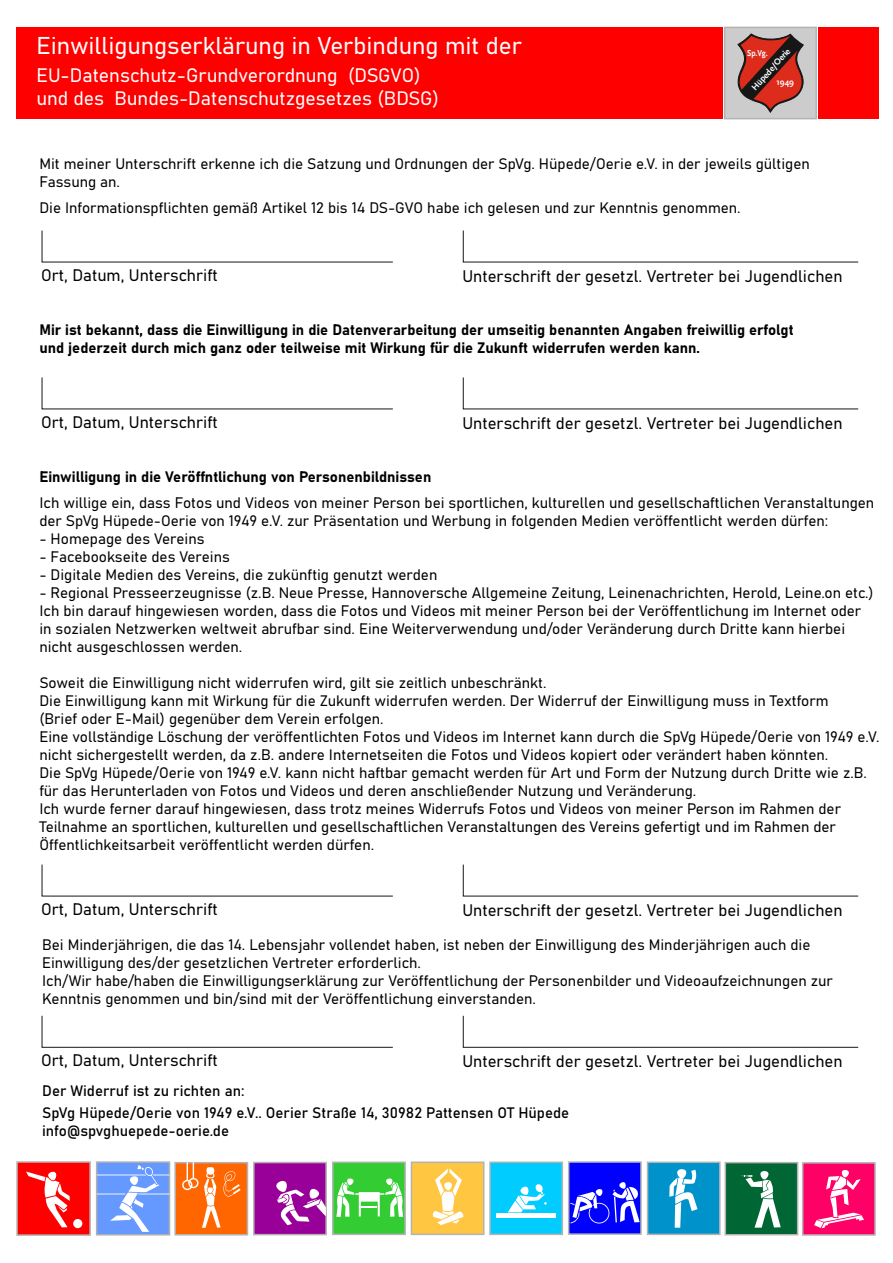
<style>
.page{position:relative;width:893px;height:1263px;background:#fff}
.page>*{position:absolute;margin:0;border:0;box-sizing:border-box;transform-origin:0 0}
.t1{font:24px "Bahnschrift";color:#fff}
.t2{font:19.2px/23.1px "Bahnschrift";color:#fff}
.t3{font:16.5px "Bahnschrift";color:#000}
.t4{font:15px/18px "Bahnschrift";color:#000}
.t5{font:700 9.15px "Scala Sans OT";color:#fff}
.t6{font:700 9.15px "Scala Sans OT";color:#fff;scale:.87 1}
</style>
<div class="page">
<svg style="left:16px;top:1161px;width:860px;height:75px;background:#98889a"></svg>
<div style="left:16px;top:27px;width:707px;height:92px;background:#f00"></div>
<div style="left:818px;top:27px;width:61px;height:92px;background:#f00"></div>
<svg style="left:724px;top:26px;width:93px;height:94px;background:#ae7f7b"></svg>
<svg style="left:41px;top:230px;width:352px;height:33px"></svg>
<svg style="left:41px;top:377px;width:352px;height:33px"></svg>
<svg style="left:41px;top:864px;width:352px;height:33px"></svg>
<svg style="left:41px;top:1015px;width:352px;height:33px"></svg>
<svg style="left:462px;top:230px;width:397px;height:33px"></svg>
<svg style="left:462px;top:377px;width:397px;height:33px"></svg>
<svg style="left:462px;top:864px;width:397px;height:33px"></svg>
<svg style="left:462px;top:1015px;width:397px;height:33px"></svg>
<h1 class="t1" style="left:37px;top:35px;width:487px">Einwilligungserklärung in Verbindung mit der</h1>
<p class="t2" style="left:37px;top:65px;width:404px">EU-Datenschutz-Grundverordnung (DSGVO) und des Bundes-Datenschutzgesetzes (BDSG)</p>
<p class="t5" style="left:750px;top:87px;width:55px;rotate:-48deg">Hüpede/Oerie</p>
<p class="t6" style="left:747px;top:49px;width:25px">Sp.Vg.</p>
<p class="t5" style="left:776px;top:79px;width:19px">1949</p>
<p class="t4" style="left:39px;top:156px;width:772px">Mit meiner Unterschrift erkenne ich die Satzung und Ordnungen der SpVg. Hüpede/Oerie e.V. in der jeweils gültigen<br>Fassung an.</p>
<p class="t4" style="left:39px;top:200px;width:703px">Die Informationspflichten gemäß Artikel 12 bis 14 DS-GVO habe ich gelesen und zur Kenntnis genommen.</p>
<p class="t3" style="left:41px;top:268px;width:178px">Ort, Datum, Unterschrift</p>
<p class="t3" style="left:462px;top:269px;width:382px">Unterschrift der gesetzl. Vertreter bei Jugendlichen</p>
<p class="t4" style="left:39px;top:322px;width:756px">Mir ist bekannt, dass die Einwilligung in die Datenverarbeitung der umseitig benannten Angaben freiwillig erfolgt und jederzeit durch mich ganz oder teilweise mit Wirkung für die Zukunft widerrufen werden kann.</p>
<p class="t3" style="left:41px;top:414px;width:178px">Ort, Datum, Unterschrift</p>
<p class="t3" style="left:462px;top:416px;width:382px">Unterschrift der gesetzl. Vertreter bei Jugendlichen</p>
<p class="t4" style="left:39px;top:465px;width:836px;line-height:26px">Einwilligung in die Veröffntlichung von Personenbildnissen<br>Ich willige ein, dass Fotos und Videos von meiner Person bei sportlichen, kulturellen und gesellschaftlichen Veranstaltungen</p>
<p class="t4" style="left:39px;top:513px;width:790px">der SpVg Hüpede-Oerie von 1949 e.V. zur Präsentation und Werbung in folgenden Medien veröffentlicht werden dürfen:</p>
<p class="t4" style="left:39px;top:531px;width:167px">- Homepage des Vereins</p>
<p class="t4" style="left:39px;top:549px;width:192px">- Facebookseite des Vereins</p>
<p class="t4" style="left:39px;top:567px;width:399px">- Digitale Medien des Vereins, die zukünftig genutzt werden</p>
<p class="t4" style="left:39px;top:585px;width:836px">- Regional Presseerzeugnisse (z.B. Neue Presse, Hannoversche Allgemeine Zeitung, Leinenachrichten, Herold, Leine.on etc.)<br>Ich bin darauf hingewiesen worden, dass die Fotos und Videos mit meiner Person bei der Veröffentlichung im Internet oder in sozialen Netzwerken weltweit abrufbar sind. Eine Weiterverwendung und/oder Veränderung durch Dritte kann hierbei nicht ausgeschlossen werden.</p>
<p class="t4" style="left:39px;top:675px;width:842px">Soweit die Einwilligung nicht widerrufen wird, gilt sie zeitlich unbeschränkt.<br>Die Einwilligung kann mit Wirkung für die Zukunft widerrufen werden. Der Widerruf der Einwilligung muss in Textform<br>(Brief oder E-Mail) gegenüber dem Verein erfolgen.<br>Eine vollständige Löschung der veröffentlichten Fotos und Videos im Internet kann durch die SpVg Hüpede/Oerie von 1949 e.V. nicht sichergestellt werden, da z.B. andere Internetseiten die Fotos und Videos kopiert oder verändert haben könnten.<br>Die SpVg Hüpede/Oerie von 1949 e.V. kann nicht haftbar gemacht werden für Art und Form der Nutzung durch Dritte wie z.B. für das Herunterladen von Fotos und Videos und deren anschließender Nutzung und Veränderung.<br>Ich wurde ferner darauf hingewiesen, dass trotz meines Widerrufs Fotos und Videos von meiner Person im Rahmen der Teilnahme an sportlichen, kulturellen und gesellschaftlichen Veranstaltungen des Vereins gefertigt und im Rahmen der Öffentlichkeitsarbeit veröffentlicht werden dürfen.</p>
<p class="t3" style="left:41px;top:902px;width:178px">Ort, Datum, Unterschrift</p>
<p class="t3" style="left:462px;top:903px;width:382px">Unterschrift der gesetzl. Vertreter bei Jugendlichen</p>
<p class="t4" style="left:42px;top:937px;width:792px">Bei Minderjährigen, die das 14. Lebensjahr vollendet haben, ist neben der Einwilligung des Minderjährigen auch die Einwilligung des/der gesetzlichen Vertreter erforderlich.<br>Ich/Wir habe/haben die Einwilligungserklärung zur Veröffentlichung der Personenbilder und Videoaufzeichnungen zur Kenntnis genommen und bin/sind mit der Veröffentlichung einverstanden.</p>
<p class="t3" style="left:41px;top:1053px;width:178px">Ort, Datum, Unterschrift</p>
<p class="t3" style="left:462px;top:1054px;width:382px">Unterschrift der gesetzl. Vertreter bei Jugendlichen</p>
<p class="t4" style="left:42px;top:1081px;width:529px;line-height:21.6px">Der Widerruf ist zu richten an:<br>SpVg Hüpede/Oerie von 1949 e.V.. Oerier Straße 14, 30982 Pattensen OT Hüpede</p>
<p class="t4" style="left:42px;top:1122px;width:188px">info@spvghuepede-oerie.de</p>
</div>
